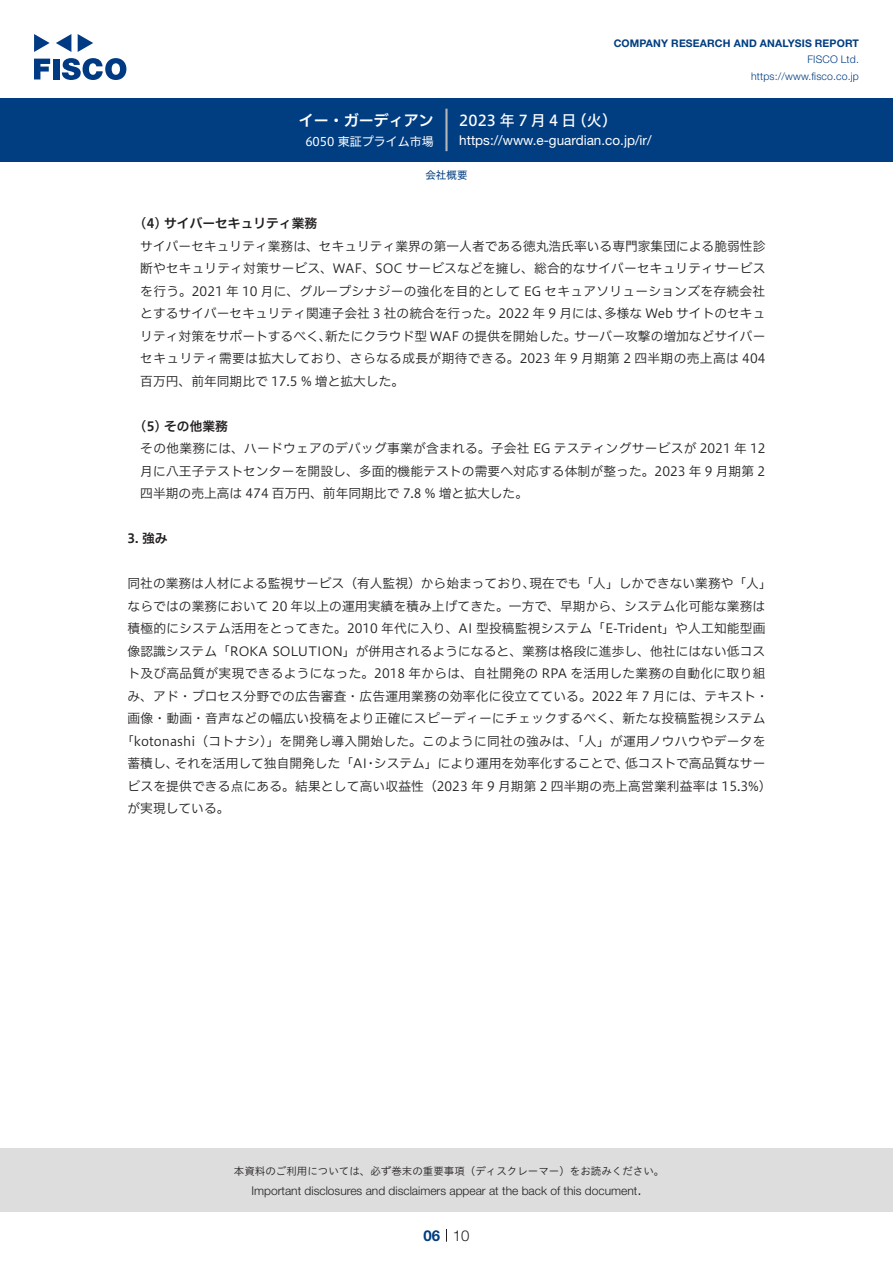
<style>
.page{position:relative;width:893px;height:1263px;background:#fff}
.page>*{position:absolute;margin:0;border:0;box-sizing:border-box;transform-origin:0 0}
.t1{font:15px "Hiragino UD Sans F Std N W5";letter-spacing:.21em;color:#fff}
.t2{font:15px "Hiragino UD Sans F Std N W6";color:#fff}
.t3{font:300 15px "Helvetica Neue LT Std";color:#231f20}
.t4{font:700 15px "Helvetica Neue LT Std";color:#003d81}
.t5{font:13.5px "Helvetica Neue LT Std";color:#fff}
.t6{font:12.75px/22.5px "Hiragino UD Sans F Std N W3";letter-spacing:.005em;color:#231f20}
.t7{font:12.75px/22.5px "Hiragino UD Sans F Std N W3";letter-spacing:.03em;color:#231f20}
.t8{font:12.75px "Hiragino UD Sans F Std N W3";letter-spacing:.025em;color:#231f20}
.t9{font:12.75px "Hiragino UD Sans F Std N W6";color:#231f20}
.t10{font:300 12px "Helvetica Neue LT Std";color:#231f20}
.t11{font:12px "Hiragino UD Sans F Std N W4";color:#fff}
.t12{font:10.5px "Hiragino UD Sans Std W3";color:#231f20}
.t13{font:700 10.5px "Helvetica Neue LT Std";letter-spacing:.015em;color:#003d81}
.t14{font:300 10.5px/16.5px "Helvetica Neue LT Std";letter-spacing:.015em;color:#003d81;text-align:right}
.t15{font:10.5px "Hiragino UD Sans F Std N W4";color:#003d81}
</style>
<div class="page">
<div style="left:0;top:1148px;width:893px;height:64px;background:#ddd"></div>
<svg style="left:34px;top:59px;width:16px;height:20px"></svg>
<div style="left:53px;top:59px;width:6px;height:20px;background:#003a83"></div>
<svg style="left:62px;top:58px;width:64px;height:22px"></svg>
<svg style="left:34px;top:34px;width:16px;height:18px"></svg>
<svg style="left:78px;top:34px;width:15px;height:18px"></svg>
<svg style="left:56px;top:34px;width:15px;height:18px"></svg>
<div style="left:0;top:98px;width:893px;height:64px;background:#003d81"></div>
<hr style="left:445px;top:109px;width:3px;height:42px;background:#b5b5b6">
<svg style="left:446px;top:1229px;width:1px;height:13px"></svg>
<p class="t2" style="left:299px;top:109px;width:137px">イー・ガーディアン</p>
<p class="t11" style="left:305px;top:132px;width:130px">6050 東証プライム市場</p>
<p class="t13" style="left:614px;top:37px;width:247px">COMPANY RESEARCH AND ANALYSIS REPORT</p>
<p class="t14" style="left:751px;top:51px;width:109px">FISCO Ltd. https://www.fisco.co j p.</p>
<p class="t1" style="left:459px;top:109px;width:119px">2023年7月4日</p>
<p class="t1" style="left:572px;top:109px;width:47px">（火(</p>
<p class="t5" style="left:459px;top:132px;width:194px">https://www -e. guardian. c o j p. /i r/</p>
<p class="t15" style="left:425px;top:167px;width:43px">会社概要</p>
<p class="t9" style="left:140px;top:214px;width:178px">4( ) サイバーセキュリティ業務</p>
<p class="t6" style="left:140px;top:234px;width:627px;text-align:right">サイバーセキュリティ業務は、セキュリティ業界の第一人者である徳丸浩氏率いる専門家集団による脆弱性診断やセキュリティ対策サービス、WAF、SOC サービスなどを擁し、総合的なサイバーセキュリティサービスを行う。2021 年 10 月に、グループシナジーの強化を目的として EG セキュアソリューションズを存続会社多様な Web サイトのセキュ</p>
<p class="t6" style="left:574px;top:301px;width:193px;text-indent:-434px">とするサイバーセキュリティ関連子会社 3 社の統合を行った。2022 年 9 月には、<br>サーバー攻撃の増加などサイバー</p>
<p class="t7" style="left:140px;top:324px;width:627px">リティ対策をサポートするべく、<br>セキュリティ需要は拡大しており、さらなる成長が期待できる。2023 年 9 月期第 2 四半期の売上高は 404百万円、前年同期比で 17.5 % 増と拡大した。</p>
<p class="t9" style="left:140px;top:416px;width:89px">5( ) その他業務</p>
<p class="t6" style="left:140px;top:436px;width:627px;text-align:justify">その他業務には、ハードウェアのデバッグ事業が含まれる。子会社 EG テスティングサービスが 2021 年 12月に八王子テストセンターを開設し、多面的機能テストの需要へ対応する体制が整った。2023 年 9 月期第 2四半期の売上高は 474 百万円、前年同期比で 7.8 % 増と拡大した。</p>
<p class="t9" style="left:128px;top:529px;width:42px">3. 強み</p>
<p class="t6" style="left:529px;top:571px;width:244px">現在でも「人」しかできない業務や「人「</p>
<p class="t6" style="left:325px;top:324px;width:253px">新たにクラウド型 WAF の提供を開始した。</p>
<p class="t6" style="left:128px;top:571px;width:409px">同社の業務は人材による監視サービス（有人監視）から始まっており、</p>
<p class="t6" style="left:128px;top:594px;width:639px">ならではの業務において 20 年以上の運用実績を積み上げてきた。一方で、早期から、システム化可能な業務は</p>
<p class="t6" style="left:128px;top:616px;width:639px">積極的にシステム活用をとってきた。2010 年代に入り、AI 型投稿監視システム「E-Trident」や人工知能型画</p>
<p class="t6" style="left:128px;top:639px;width:639px">像認識システム「ROKA SOLUTION」が併用されるようになると、業務は格段に進歩し、他社にはない低コス</p>
<p class="t6" style="left:128px;top:661px;width:639px">ト及び高品質が実現できるようになった。2018 年からは、自社開発の RPA を活用した業務の自動化に取り組</p>
<p class="t6" style="left:128px;top:684px;width:643px">み、アド・プロセス分野での広告審査・広告運用業務の効率化に役立てている。2022 年 7 月には、テキスト・</p>
<p class="t8" style="left:128px;top:709px;width:639px">画像・動画・音声などの幅広い投稿をより正確にスピーディーにチェックするべく、新たな投稿監視システム</p>
<p class="t6" style="left:121px;top:729px;width:646px">「kotonashi（コトナシ）」を開発し導入開始した。このように同社の強みは、「人」が運用ノウハウやデータを</p>
<p class="t6" style="left:625px;top:751px;width:142px">低コストで高品質なサー</p>
<p class="t6" style="left:175px;top:751px;width:194px">それを活用して独自開発した「AI</p>
<p class="t6" style="left:374px;top:751px;width:256px">システム」により運用を効率化することで、</p>
<p class="t6" style="left:128px;top:751px;width:646px">蓄積し、<br>ビスを提供できる点にある。結果として高い収益性（2023 年 9 月期第 2 四半期の売上高営業利益率は 15.3%(が実現している。</p>
<p class="t6" style="left:364px;top:751px;width:14px">・</p>
<p class="t12" style="left:234px;top:1163px;width:432px">本資料のご利用については、必ず巻末の重要事項（ディスクレーマー）をお読みください。</p>
<p class="t3" style="left:637px;top:1180px;width:6px">.</p>
<p class="t10" style="left:251px;top:1183px;width:387px">Important disclosures and disclaimers appear at the back of this document</p>
<p class="t4" style="left:423px;top:1226px;width:18px">06</p>
<p class="t3" style="left:453px;top:1226px;width:18px">10</p>
</div>
